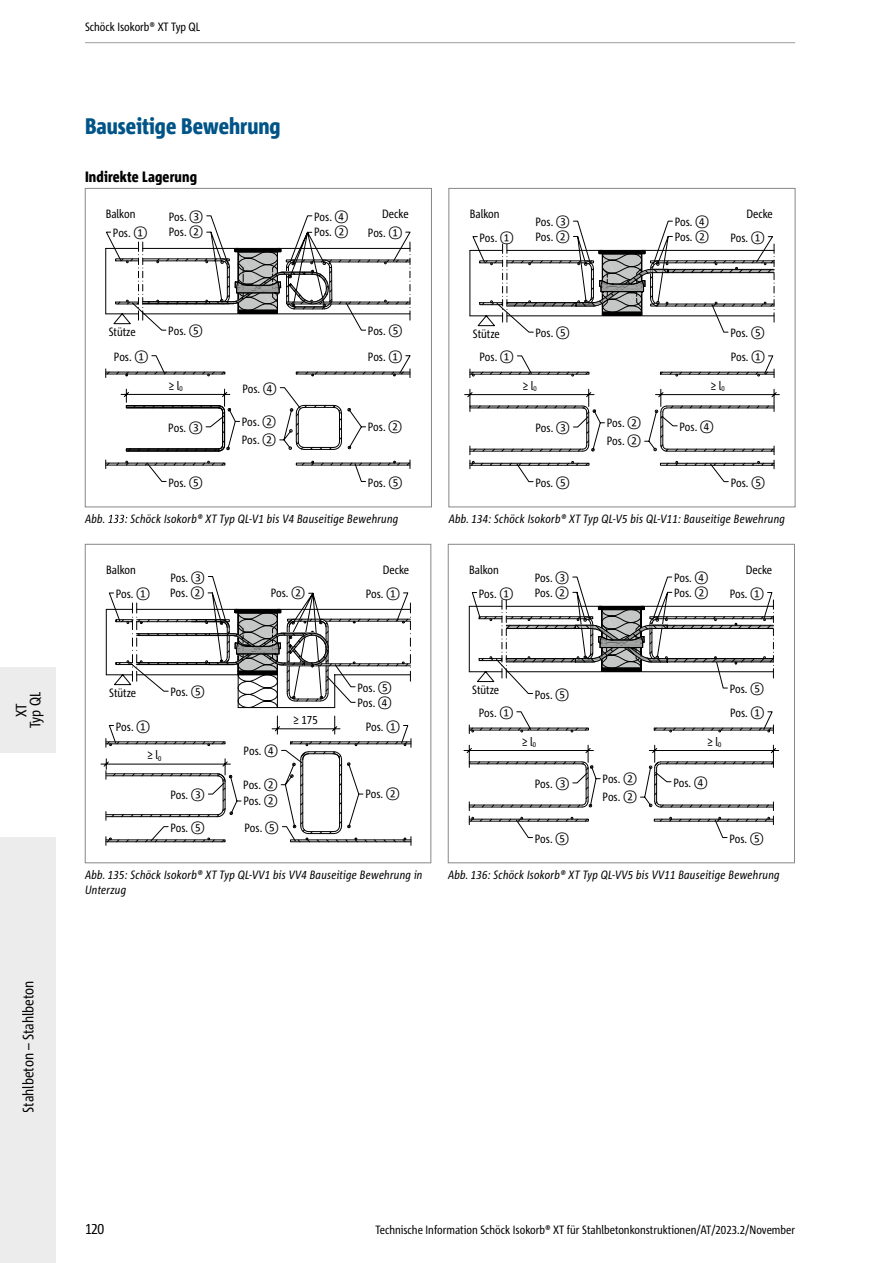
<style>
.page{position:relative;width:893px;height:1263px;background:#fff}
.page>*{position:absolute;margin:0;border:0;box-sizing:border-box;transform-origin:0 0}
.t1{font:800 condensed 22.5px "Corpid Schoeck";color:#005487}
.t2{font:condensed 15px/14.1px "Corpid Schoeck";color:#000;text-align:center}
.t3{font:800 condensed 15px "Corpid Schoeck";letter-spacing:.01em;color:#000}
.t4{font:condensed 12px/18.3px "Corpid Schoeck";color:#000}
.t5{font:italic condensed 12px/15px "Corpid Schoeck";letter-spacing:.02em;color:#000}
</style>
<div class="page">
<div style="left:0;top:837px;width:55px;height:426px;background:#ececed"></div>
<div style="left:0;top:668px;width:55px;height:85px;background:#ececed"></div>
<hr style="left:85px;top:42px;width:710px;height:1px;background:#9c9d9d">
<svg style="left:105px;top:215px;width:306px;height:267px"></svg>
<div style="left:85px;top:188px;width:347px;height:319px;border:1px solid #878786"></div>
<svg style="left:108px;top:515px;width:20px;height:8px"></svg>
<svg style="left:464px;top:221px;width:316px;height:261px"></svg>
<div style="left:449px;top:188px;width:346px;height:319px;border:1px solid #878786"></div>
<svg style="left:100px;top:576px;width:312px;height:269px"></svg>
<div style="left:85px;top:544px;width:346px;height:319px;border:1px solid #878786"></div>
<svg style="left:469px;top:576px;width:305px;height:157px"></svg>
<svg style="left:463px;top:745px;width:316px;height:93px"></svg>
<div style="left:448px;top:544px;width:347px;height:319px;border:1px solid #878786"></div>
<p class="t2" style="left:14px;top:728px;width:38px;rotate:-90deg">XT<br>Typ QL</p>
<p class="t2" style="left:21px;top:1112px;width:134px;rotate:-90deg">Stahlbeton – Stahlbeton</p>
<p class="t4" style="left:85px;top:17px;width:117px">Schöck Isokorb® XT Typ QL</p>
<h1 class="t1" style="left:85px;top:112px;width:197px">Bauseitige Bewehrung</h1>
<p class="t3" style="left:85px;top:167px;width:114px">Indirekte Lagerung</p>
<p class="t4" style="left:106px;top:204px;width:31px">Balkon</p>
<p class="t4" style="left:382px;top:204px;width:28px">Decke</p>
<p class="t4" style="left:169px;top:207px;width:36px">Pos. ③</p>
<p class="t4" style="left:314px;top:207px;width:36px">Pos. ④</p>
<p class="t4" style="left:113px;top:224px;width:36px">Pos. ①</p>
<p class="t4" style="left:169px;top:223px;width:36px">Pos. ②</p>
<p class="t4" style="left:314px;top:223px;width:36px">Pos. ②</p>
<p class="t4" style="left:368px;top:224px;width:36px">Pos. ①</p>
<p class="t4" style="left:470px;top:205px;width:31px">Balkon</p>
<p class="t4" style="left:746px;top:205px;width:28px">Decke</p>
<p class="t4" style="left:535px;top:213px;width:36px">Pos. ③</p>
<p class="t4" style="left:675px;top:213px;width:36px">Pos. ④</p>
<p class="t4" style="left:535px;top:227px;width:36px">Pos. ②</p>
<p class="t4" style="left:675px;top:227px;width:36px">Pos. ②</p>
<p class="t4" style="left:730px;top:228px;width:36px">Pos. ①</p>
<p class="t4" style="left:480px;top:228px;width:36px">Pos. ①</p>
<p class="t4" style="left:109px;top:322px;width:29px">Stütze</p>
<p class="t4" style="left:168px;top:322px;width:36px">Pos. ⑤</p>
<p class="t4" style="left:368px;top:322px;width:36px">Pos. ⑤</p>
<p class="t4" style="left:473px;top:324px;width:29px">Stütze</p>
<p class="t4" style="left:535px;top:324px;width:36px">Pos. ⑤</p>
<p class="t4" style="left:730px;top:324px;width:36px">Pos. ⑤</p>
<p class="t4" style="left:114px;top:347px;width:36px">Pos. ①</p>
<p class="t4" style="left:368px;top:347px;width:36px">Pos. ①</p>
<p class="t4" style="left:480px;top:347px;width:36px">Pos. ①</p>
<p class="t4" style="left:731px;top:347px;width:36px">Pos. ①</p>
<p class="t4" style="left:169px;top:376px;width:15px">≥ l<sub>0</sub></p>
<p class="t4" style="left:168px;top:418px;width:36px">Pos. ③</p>
<p class="t4" style="left:242px;top:379px;width:36px">Pos. ④</p>
<p class="t4" style="left:242px;top:412px;width:36px">Pos. ②<br>Pos. ②</p>
<p class="t4" style="left:368px;top:417px;width:36px">Pos. ②</p>
<p class="t4" style="left:523px;top:377px;width:15px">≥ l<sub>0</sub></p>
<p class="t4" style="left:535px;top:419px;width:36px">Pos. ③</p>
<p class="t4" style="left:607px;top:413px;width:36px">Pos. ②<br>Pos. ②</p>
<p class="t4" style="left:711px;top:376px;width:15px">≥ l<sub>0</sub></p>
<p class="t4" style="left:679px;top:417px;width:36px">Pos. ④</p>
<p class="t4" style="left:168px;top:473px;width:36px">Pos. ⑤</p>
<p class="t4" style="left:368px;top:473px;width:36px">Pos. ⑤</p>
<p class="t4" style="left:535px;top:473px;width:36px">Pos. ⑤</p>
<p class="t4" style="left:731px;top:473px;width:36px">Pos. ⑤</p>
<p class="t5" style="left:85px;top:511px;width:22px">Abb.</p>
<p class="t5" style="left:131px;top:511px;width:269px">Schöck Isokorb® XT Typ QL-V1 bis V4 Bauseitige Bewehrung</p>
<p class="t5" style="left:449px;top:511px;width:338px">Abb. 134: Schöck Isokorb® XT Typ QL-V5 bis QL-V11: Bauseitige Bewehrung</p>
<p class="t4" style="left:106px;top:560px;width:31px">Balkon</p>
<p class="t4" style="left:383px;top:560px;width:28px">Decke</p>
<p class="t4" style="left:170px;top:568px;width:36px">Pos. ③</p>
<p class="t4" style="left:116px;top:584px;width:36px">Pos. ①</p>
<p class="t4" style="left:170px;top:583px;width:36px">Pos. ②</p>
<p class="t4" style="left:271px;top:584px;width:36px">Pos. ②</p>
<p class="t4" style="left:366px;top:584px;width:36px">Pos. ①</p>
<p class="t4" style="left:469px;top:561px;width:31px">Balkon</p>
<p class="t4" style="left:746px;top:561px;width:28px">Decke</p>
<p class="t4" style="left:535px;top:569px;width:36px">Pos. ③</p>
<p class="t4" style="left:674px;top:569px;width:36px">Pos. ④</p>
<p class="t4" style="left:535px;top:583px;width:36px">Pos. ②</p>
<p class="t4" style="left:674px;top:583px;width:36px">Pos. ②</p>
<p class="t4" style="left:730px;top:584px;width:36px">Pos. ①</p>
<p class="t4" style="left:479px;top:584px;width:36px">Pos. ①</p>
<p class="t4" style="left:109px;top:683px;width:29px">Stütze</p>
<p class="t4" style="left:170px;top:683px;width:36px">Pos. ⑤</p>
<p class="t4" style="left:357px;top:680px;width:36px;line-height:15.6px">Pos. ⑤<br>Pos. ④</p>
<p class="t4" style="left:294px;top:711px;width:26px">≥ 175</p>
<p class="t4" style="left:116px;top:717px;width:36px">Pos. ①</p>
<p class="t4" style="left:366px;top:717px;width:36px">Pos. ①</p>
<p class="t4" style="left:148px;top:746px;width:15px">≥ l<sub>0</sub></p>
<p class="t4" style="left:244px;top:742px;width:36px">Pos. ④</p>
<p class="t4" style="left:243px;top:775px;width:36px">Pos. ②</p>
<p class="t4" style="left:170px;top:786px;width:36px">Pos. ③</p>
<p class="t4" style="left:243px;top:792px;width:36px">Pos. ②</p>
<p class="t4" style="left:170px;top:818px;width:36px">Pos. ⑤</p>
<p class="t4" style="left:245px;top:818px;width:36px">Pos. ⑤</p>
<p class="t4" style="left:365px;top:785px;width:36px">Pos. ②</p>
<p class="t5" style="left:85px;top:867px;width:339px">Abb. 135: Schöck Isokorb® XT Typ QL-VV1 bis VV4 Bauseitige Bewehrung in<br>Unterzug</p>
<p class="t4" style="left:472px;top:680px;width:29px">Stütze</p>
<p class="t4" style="left:479px;top:703px;width:36px">Pos. ①</p>
<p class="t4" style="left:535px;top:685px;width:36px">Pos. ⑤</p>
<p class="t4" style="left:522px;top:732px;width:15px">≥ l<sub>0</sub></p>
<p class="t4" style="left:535px;top:774px;width:36px">Pos. ③</p>
<p class="t4" style="left:535px;top:829px;width:36px">Pos. ⑤</p>
<p class="t4" style="left:603px;top:769px;width:36px">Pos. ②<br>Pos. ②</p>
<p class="t4" style="left:707px;top:732px;width:15px">≥ l<sub>0</sub></p>
<p class="t4" style="left:730px;top:680px;width:36px">Pos. ⑤</p>
<p class="t4" style="left:730px;top:703px;width:36px">Pos. ①</p>
<p class="t4" style="left:673px;top:773px;width:36px">Pos. ④</p>
<p class="t4" style="left:729px;top:829px;width:36px">Pos. ⑤</p>
<p class="t5" style="left:448px;top:867px;width:333px">Abb. 136: Schöck Isokorb® XT Typ QL-VV5 bis VV11 Bauseitige Bewehrung</p>
<p class="t2" style="left:85px;top:1222px;width:21px">120</p>
<p class="t4" style="left:376px;top:1220px;width:421px">Technische Information Schöck Isokorb® XT für Stahlbetonkonstruktionen/AT/2023.2/November</p>
</div>
